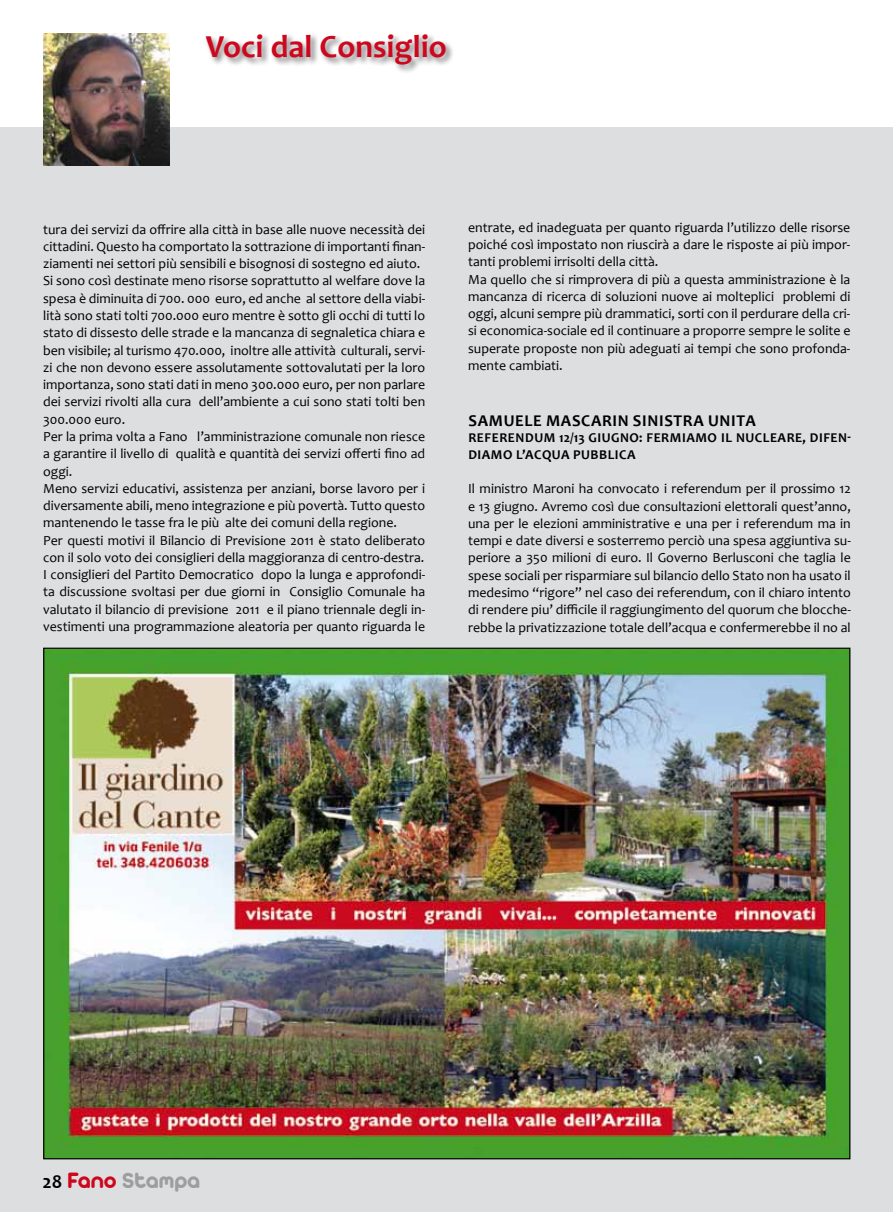
<style>
.page{position:relative;width:893px;height:1212px;background:#fff}
.page>*{position:absolute;margin:0;border:0;box-sizing:border-box;transform-origin:0 0}
.t1{font:700 32.25px "Candara";color:#cd071e}
.t2{font:24px "Arista 2.0 Alternate";color:#9c9e9f}
.t3{font:700 16.5px "Candara";letter-spacing:.04em;color:#000}
.t4{font:13.8px/17.2px "Candara";color:#000}
.t5{font:700 13.5px/16.5px "Candara";letter-spacing:.04em;color:#000}
.s1{font-family:"Candara";font-weight:700;font-size:19.5px;color:#000}
.s2{color:#cd071e}
</style>
<div class="page">
<div style="left:0;top:128px;width:893px;height:1084px;background:#dddedf"></div>
<img style="left:43px;top:34px;width:127px;height:132px">
<div style="left:204px;top:33px;width:250px;height:41px;background:#000;opacity:.5"></div>
<img style="left:45px;top:650px;width:803px;height:507px">
<h1 class="t1" style="left:206px;top:27px;width:243px">Voci dal Consiglio</h1>
<p class="t4" style="left:43px;top:221px;width:384px">tura dei servizi da offrire alla città in base alle nuove necessità dei cittadini. Questo ha comportato la sottrazione di importanti finan&shy;ziamenti nei settori più sensibili e bisognosi di sostegno ed aiuto.<br>Si sono così destinate meno risorse soprattutto al welfare dove la spesa è diminuita di 700. 000 euro, ed anche al settore della viabi&shy;lità sono stati tolti 700.000 euro mentre è sotto gli occhi di tutti lo stato di dissesto delle strade e la mancanza di segnaletica chiara e ben visibile; al turismo 470.000, inoltre alle attività culturali, servi&shy;zi che non devono essere assolutamente sottovalutati per la loro importanza, sono stati dati in meno 300.000 euro, per non parlare dei servizi rivolti alla cura dell’ambiente a cui sono stati tolti ben 300.000 euro.<br>Per la prima volta a Fano l’amministrazione comunale non riesce a garantire il livello di qualità e quantità dei servizi offerti fino ad oggi.<br>Meno servizi educativi, assistenza per anziani, borse lavoro per i diversamente abili, meno integrazione e più povertà. Tutto questo mantenendo le tasse fra le più alte dei comuni della regione.<br>Per questi motivi il Bilancio di Previsione 2011 è stato deliberato con il solo voto dei consiglieri della maggioranza di centro-destra.<br>I consiglieri del Partito Democratico dopo la lunga e approfondi&shy;ta discussione svoltasi per due giorni in Consiglio Comunale ha valutato il bilancio di previsione 2011 e il piano triennale degli in&shy;vestimenti una programmazione aleatoria per quanto riguarda le</p>
<p class="t4" style="left:468px;top:219px;width:384px">entrate, ed inadeguata per quanto riguarda l’utilizzo delle risorse poiché così impostato non riuscirà a dare le risposte ai più impor&shy;tanti problemi irrisolti della città.<br>Ma quello che si rimprovera di più a questa amministrazione è la mancanza di ricerca di soluzioni nuove ai molteplici problemi di oggi, alcuni sempre più drammatici, sorti con il perdurare della cri&shy;si economica-sociale ed il continuare a proporre sempre le solite e superate proposte non più adeguati ai tempi che sono profonda&shy;mente cambiati.</p>
<p class="t3" style="left:468px;top:410px;width:289px">SAMUELE MASCARIN SINISTRA UNITA</p>
<p class="t5" style="left:468px;top:430px;width:384px">REFERENDUM 12/13 GIUGNO: FERMIAMO IL NUCLEARE, DIFEN-<br>DIAMO L’ACQUA PUBBLICA</p>
<p class="t4" style="left:468px;top:480px;width:384px;text-align:justify">Il ministro Maroni ha convocato i referendum per il prossimo 12 e 13 giugno. Avremo così due consultazioni elettorali quest’anno, una per le elezioni amministrative e una per i referendum ma in tempi e date diversi e sosterremo perciò una spesa aggiuntiva su&shy;periore a 350 milioni di euro. Il Governo Berlusconi che taglia le spese sociali per risparmiare sul bilancio dello Stato non ha usato il medesimo “rigore” nel caso dei referendum, con il chiaro intento di rendere piu’ difficile il raggiungimento del quorum che blocche&shy;rebbe la privatizzazione totale dell’acqua e confermerebbe il no al</p>
<h2 class="t2" style="left:42px;top:1165px;width:159px"><span class="s1">28</span> <span class="s2">Fano</span> Stampa</h2>
</div>
